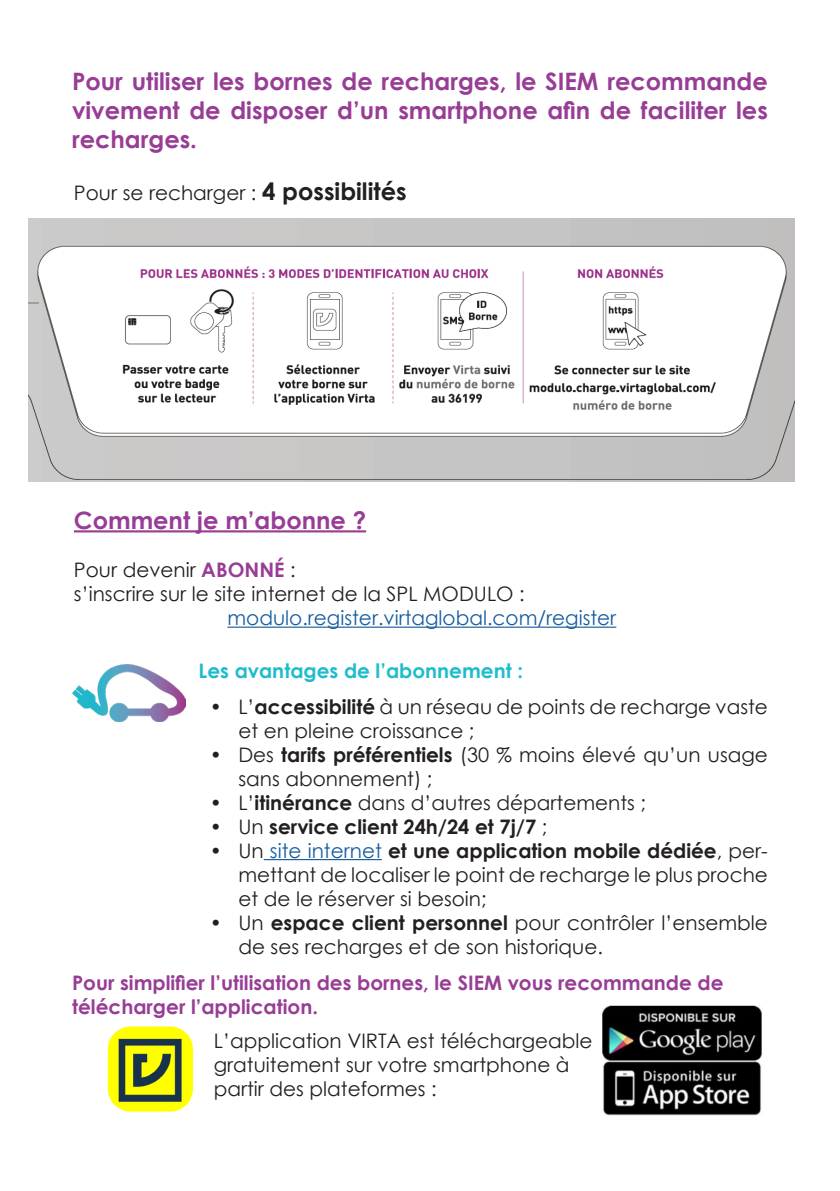
<style>
.page{position:relative;width:840px;height:1191px;background:#fff}
.page>*{position:absolute;margin:0;border:0;box-sizing:border-box;transform-origin:0 0}
.t1{font:700 24px/28.8px "Century Gothic";color:#983d96;text-align:justify}
.t2{font:20px/24px "Century Gothic";color:#231f20}
.t3{font:700 20px/24px "Century Gothic";color:#983d96}
.t4{font:20px "Century Gothic";color:#175d9e}
.t5{font:700 20px "Century Gothic";color:#231f20}
.t6{font:700 20px "Century Gothic";color:#1fbdcc}
.s1{font-weight:700;font-size:24px}
.s2{font-weight:700;color:#983d96}
.s3{font-weight:700}
.s4{font-weight:400}
.s5{color:#175d9e}
</style>
<div class="page">
<hr style="left:227px;top:626px;width:389px;height:2px;background:#175d9e">
<img style="left:108px;top:1026px;width:85px;height:85px">
<img style="left:28px;top:218px;width:766px;height:264px">
<hr style="left:74px;top:530px;width:292px;height:2px;background:#983d96">
<img style="left:602px;top:1005px;width:160px;height:111px">
<hr style="left:263px;top:859px;width:118px;height:1px;background:#175d9e">
<img style="left:72px;top:664px;width:113px;height:58px">
<p class="t1" style="left:72px;top:66px;width:697px">Pour utiliser les bornes de recharges, le SIEM recommande vivement de disposer d’un smartphone afin de faciliter les recharges.</p>
<p class="t2" style="left:74px;top:181px;width:334px">Pour se recharger : <span class="s1">4 possibilités</span></p>
<p class="t1" style="left:74px;top:505px;width:293px">Comment je m’abonne ?</p>
<p class="t2" style="left:74px;top:557px;width:223px">Pour devenir <span class="s2">ABONNÉ</span> :</p>
<p class="t2" style="left:74px;top:581px;width:452px">s’inscrire sur le site internet de la SPL MODULO :</p>
<p class="t4" style="left:227px;top:604px;width:390px">modulo.register.virtaglobal.com/register</p>
<p class="t6" style="left:198px;top:655px;width:325px">Les avantages de l’abonnement :</p>
<p class="t2" style="left:238px;top:694px;width:530px;text-indent:-28px">• L’<span class="s3">accessibilité</span> à un réseau de points de recharge vaste et en pleine croissance ;</p>
<p class="t2" style="left:238px;top:742px;width:530px;text-indent:-28px">• Des <span class="s3">tarifs préférentiels</span> (30 % moins élevé qu’un usage sans abonnement) ;</p>
<p class="t2" style="left:210px;top:790px;width:437px">• L’<span class="s3">itinérance</span> dans d’autres départements ;</p>
<p class="t5" style="left:210px;top:811px;width:339px"><span class="s4">• Un</span> service client 24h/24 et 7j/7 <span class="s4">;</span></p>
<p class="t2" style="left:238px;top:838px;width:530px;text-align:justify;text-indent:-28px">• Un <span class="s5">site internet</span> <span class="s3">et une application mobile dédiée</span>, per&shy;mettant de localiser le point de recharge le plus proche et de le réserver si besoin;</p>
<p class="t2" style="left:238px;top:910px;width:530px;text-indent:-28px">• Un <span class="s3">espace client personnel</span> pour contrôler l’ensemble de ses recharges et de son historique.</p>
<p class="t3" style="left:72px;top:970px;width:652px">Pour simplifier l’utilisation des bornes, le SIEM vous recommande de télécharger l’application.</p>
<p class="t2" style="left:214px;top:1028px;width:380px">L’application VIRTA est téléchargeable gratuitement sur votre smartphone à partir des plateformes :</p>
</div>
